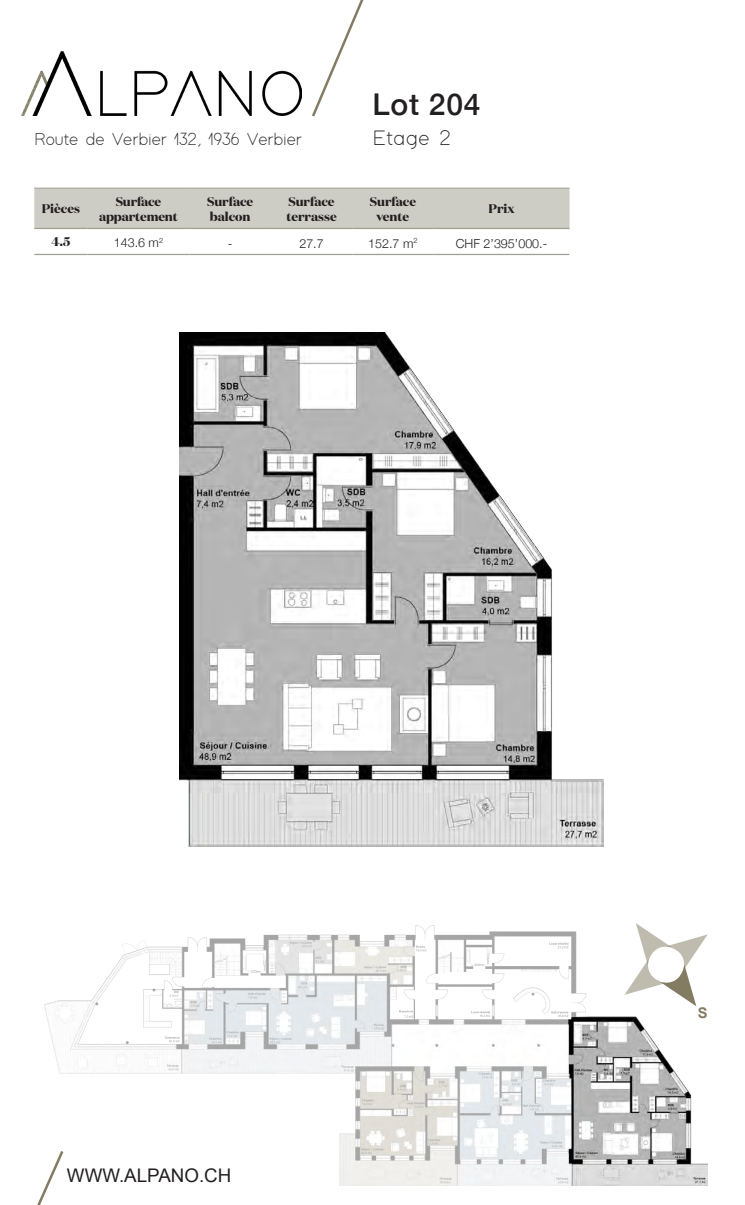
<style>
.page{position:relative;width:745px;height:1205px;background:#fff}
.page>*{position:absolute;margin:0;border:0;box-sizing:border-box;transform-origin:0 0}
.titres{font:500 30px "Helvetica Neue";letter-spacing:.025em;color:#231f20}
.titres-2{font:500 21.25px "Adam";letter-spacing:.025em;color:#231f20}
.t1{font:18.75px "Arial";color:#231f20}
.t2{font:500 17.5px "Adam";color:#231f20}
.t3{font:700 14.75px "Arial";color:#837b62}
.t4{font:700 12.5px "Domaine Display";color:#231f20}
.texte{font:300 12.5px "Helvetica Neue";color:#231f20}
</style>
<div class="page">
<img style="left:22px;top:51px;width:279px;height:65px">
<svg style="left:37px;top:1190px;width:10px;height:15px"></svg>
<svg style="left:312px;top:0;width:52px;height:117px"></svg>
<div style="left:34px;top:189px;width:535px;height:39px;background:#cecdc5"></div>
<hr style="left:34px;top:228px;width:53px;height:1px;background:#a09f90">
<hr style="left:87px;top:228px;width:102px;height:1px;background:#a09f90">
<hr style="left:189px;top:228px;width:82px;height:1px;background:#a09f90">
<hr style="left:271px;top:228px;width:81px;height:1px;background:#a09f90">
<hr style="left:352px;top:228px;width:81px;height:1px;background:#a09f90">
<hr style="left:433px;top:228px;width:136px;height:1px;background:#a09f90">
<hr style="left:34px;top:254px;width:53px;height:1px;background:#a09f90">
<hr style="left:87px;top:254px;width:102px;height:1px;background:#a09f90">
<hr style="left:189px;top:254px;width:82px;height:1px;background:#a09f90">
<hr style="left:271px;top:254px;width:81px;height:1px;background:#a09f90">
<hr style="left:352px;top:254px;width:81px;height:1px;background:#a09f90">
<hr style="left:433px;top:254px;width:136px;height:1px;background:#a09f90">
<hr style="left:34px;top:188px;width:53px;height:1px;background:#a09f90">
<hr style="left:87px;top:188px;width:102px;height:1px;background:#a09f90">
<hr style="left:189px;top:188px;width:82px;height:1px;background:#a09f90">
<hr style="left:271px;top:188px;width:81px;height:1px;background:#a09f90">
<hr style="left:352px;top:188px;width:81px;height:1px;background:#a09f90">
<hr style="left:433px;top:188px;width:136px;height:1px;background:#a09f90">
<img style="left:587px;top:1016px;width:120px;height:169px">
<img style="left:179px;top:332px;width:424px;height:514px">
<svg style="left:624px;top:923px;width:83px;height:83px"></svg>
<svg style="left:44px;top:925px;width:543px;height:265px"></svg>
<p class="titres" style="left:372px;top:80px;width:109px">Lot 204</p>
<h3 class="t2" style="left:34px;top:132px;width:269px">Route de Verbier 132, 1936 Verbier</h3>
<p class="titres-2" style="left:372px;top:129px;width:79px">Etage 2</p>
<p class="t4" style="left:42px;top:201px;width:40px">Pièces</p>
<p class="t4" style="left:116px;top:193px;width:47px">Surface</p>
<p class="t4" style="left:99px;top:208px;width:80px">appartement</p>
<p class="t4" style="left:207px;top:193px;width:48px">Surface</p>
<p class="t4" style="left:210px;top:208px;width:42px">balcon</p>
<p class="t4" style="left:288px;top:193px;width:48px">Surface</p>
<p class="t4" style="left:286px;top:208px;width:52px">terrasse</p>
<p class="t4" style="left:369px;top:193px;width:48px">Surface</p>
<p class="t4" style="left:376px;top:208px;width:34px">vente</p>
<p class="t4" style="left:488px;top:201px;width:27px">Prix</p>
<p class="t4" style="left:51px;top:234px;width:20px">4.5</p>
<p class="texte" style="left:114px;top:233px;width:51px">143.6 m<sup>2</sup></p>
<p class="texte" style="left:228px;top:233px;width:6px">-</p>
<p class="texte" style="left:299px;top:233px;width:26px">27.7</p>
<p class="texte" style="left:368px;top:233px;width:51px">152.7 m<sup>2</sup></p>
<p class="texte" style="left:455px;top:233px;width:93px">CHF 2’395’000.-</p>
<h3 class="t1" style="left:67px;top:1163px;width:166px">WWW.ALPANO.CH</h3>
<p class="t3" style="left:697px;top:1003px;width:11px">S</p>
</div>
